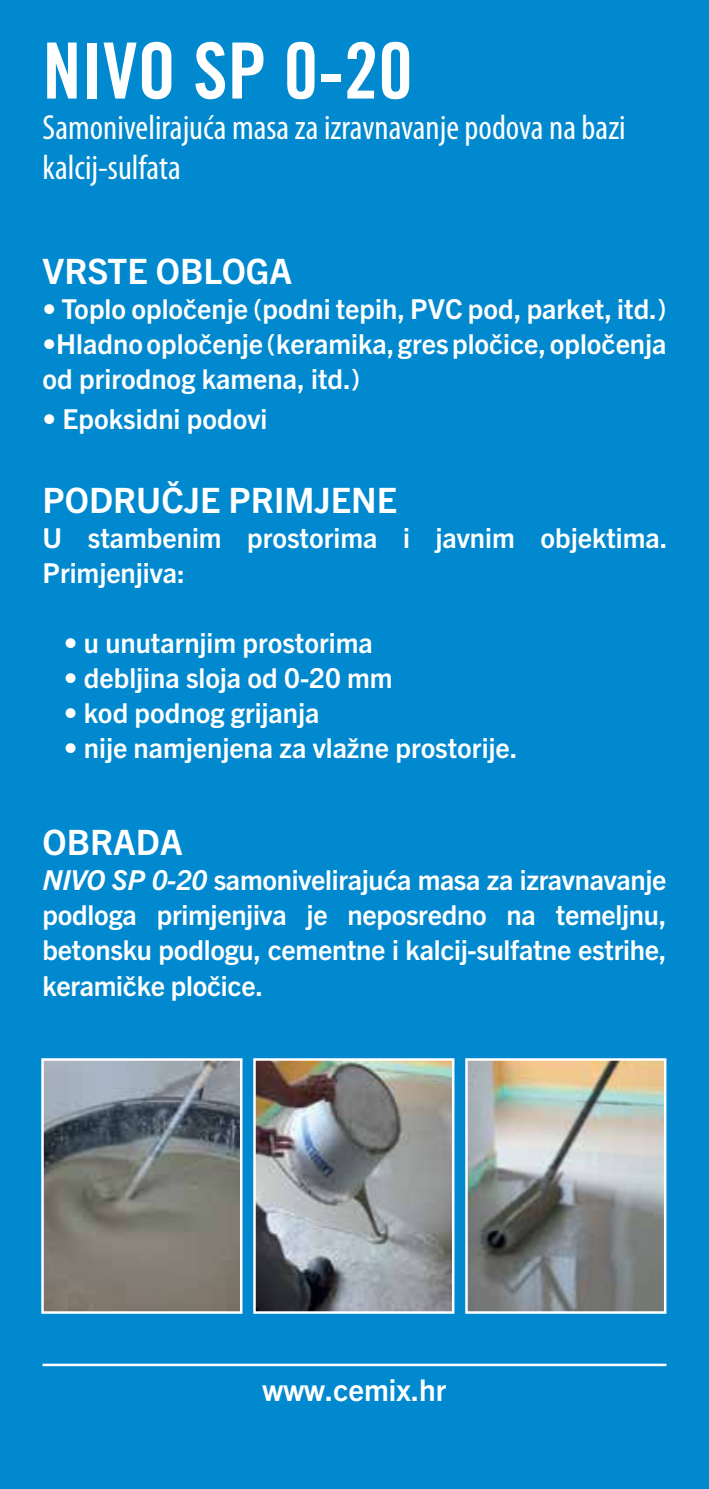
<style>
.page{position:relative;width:709px;height:1489px;background:#fff}
.page>*{position:absolute;margin:0;border:0;box-sizing:border-box;transform-origin:0 0}
.t1{font:77.5px "Trade Gothic LT Std Bd Cn 20";color:#fff}
.t2{font:condensed 35px/40px "Myriad Pro";color:#fff}
.t3{font:700 35px "Trade Gothic Next LT Pro";color:#fff}
.t4{font:700 30px "Trade Gothic Next LT Pro";color:#fff}
.t5{font:700 27.5px/35px "Trade Gothic Next LT Pro";color:#fff}
.s1{font-style:italic}
</style>
<div class="page">
<div style="left:0;top:0;width:709px;height:1488px;background:#0089cf"></div>
<img style="left:44px;top:1061px;width:195px;height:249px">
<div style="left:41px;top:1058px;width:201px;height:255px;border:2px solid #fff"></div>
<img style="left:256px;top:1061px;width:195px;height:249px">
<div style="left:253px;top:1058px;width:201px;height:255px;border:2px solid #fff"></div>
<img style="left:468px;top:1061px;width:195px;height:249px">
<div style="left:465px;top:1058px;width:201px;height:255px;border:2px solid #fff"></div>
<hr style="left:43px;top:1363px;width:623px;height:2px;background:#fff">
<h1 class="t1" style="left:43px;top:24px;width:372px">NIVO SP 0-20</h1>
<p class="t2" style="left:43px;top:108px;width:584px">Samonivelirajuća masa za izravnavanje podova na bazi kalcij-sulfata</p>
<p class="t3" style="left:43px;top:247px;width:251px">VRSTE OBLOGA</p>
<p class="t5" style="left:43px;top:290px;width:625px">• Toplo opločenje (podni tepih, PVC pod, parket, itd.)</p>
<p class="t5" style="left:43px;top:325px;width:625px">•Hladno opločenje (keramika, gres pločice, opločenja od prirodnog kamena, itd.)</p>
<p class="t5" style="left:43px;top:400px;width:226px">• Epoksidni podovi</p>
<p class="t3" style="left:43px;top:476px;width:356px">PODRUČJE PRIMJENE</p>
<p class="t5" style="left:43px;top:519px;width:626px">U stambenim prostorima i javnim objektima.<br>Primjenjiva:</p>
<p class="t5" style="left:64px;top:624px;width:310px">• u unutarnjim prostorima</p>
<p class="t5" style="left:64px;top:659px;width:330px">• debljina sloja od 0-20 mm</p>
<p class="t5" style="left:64px;top:694px;width:257px">• kod podnog grijanja</p>
<p class="t5" style="left:64px;top:729px;width:455px">• nije namjenjena za vlažne prostorije.</p>
<p class="t3" style="left:43px;top:818px;width:142px">OBRADA</p>
<p class="t5" style="left:43px;top:861px;width:625px;text-align:justify"><span class="s1">NIVO SP 0-20</span> samonivelirajuća masa za izravnavanje podloga primjenjiva je neposredno na temeljnu, betonsku podlogu, cementne i kalcij-sulfatne estrihe, keramičke pločice.</p>
<p class="t4" style="left:262px;top:1369px;width:185px">www.cemix.hr</p>
</div>
